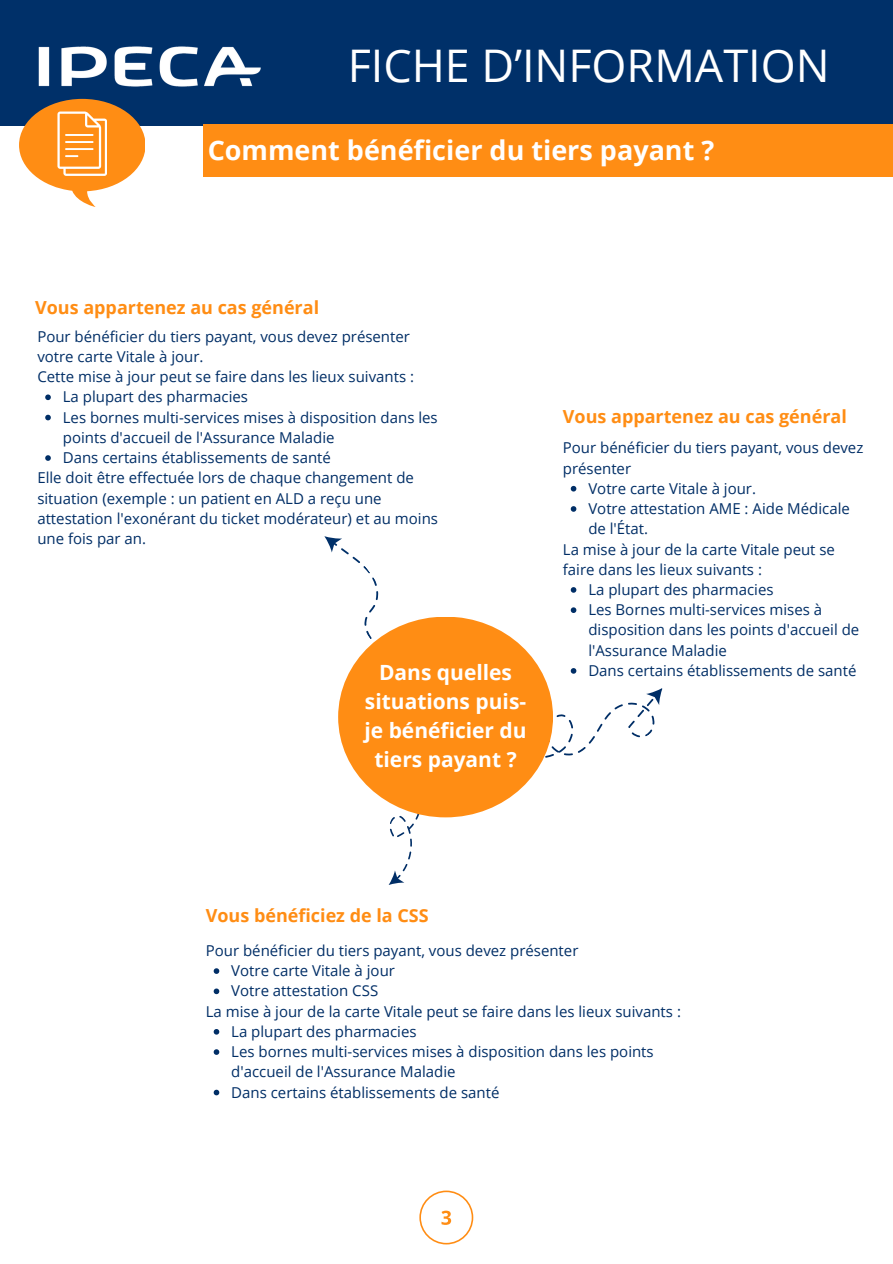
<style>
.page{position:relative;width:893px;height:1264px;background:#fff}
.page>*{position:absolute;margin:0;border:0;box-sizing:border-box;transform-origin:0 0}
.t1{font:45px "Open Sans";color:#fff}
.t2{font:700 27px "Open Sans";color:#fff}
.t3{font:700 21px/29.2px "Open Sans";color:#fff;text-align:center}
.t4{font:700 18px "Open Sans";color:#ff8d14}
.t5{font:15px/20.2px "Open Sans";color:#002e66}
</style>
<div class="page">
<div style="left:0;top:0;width:892px;height:125px;background:#003069"></div>
<img style="left:38px;top:46px;width:223px;height:53px">
<svg style="left:19px;top:99px;width:126px;height:108px"></svg>
<div style="left:203px;top:124px;width:689px;height:53px;background:#ff8d14"></div>
<svg style="left:324px;top:536px;width:55px;height:129px"></svg>
<svg style="left:378px;top:795px;width:61px;height:90px"></svg>
<div style="left:338px;top:616px;width:215px;height:201px;background:#ff8d14;border-radius:50%"></div>
<svg style="left:45px;top:394px;width:6px;height:6px"></svg>
<svg style="left:45px;top:415px;width:6px;height:5px"></svg>
<svg style="left:45px;top:455px;width:6px;height:6px"></svg>
<svg style="left:214px;top:968px;width:5px;height:5px"></svg>
<svg style="left:214px;top:988px;width:5px;height:6px"></svg>
<svg style="left:214px;top:1029px;width:5px;height:5px"></svg>
<svg style="left:214px;top:1049px;width:5px;height:5px"></svg>
<svg style="left:214px;top:1089px;width:5px;height:6px"></svg>
<svg style="left:570px;top:486px;width:6px;height:5px"></svg>
<svg style="left:570px;top:506px;width:6px;height:6px"></svg>
<svg style="left:570px;top:587px;width:6px;height:5px"></svg>
<svg style="left:570px;top:607px;width:6px;height:6px"></svg>
<svg style="left:446px;top:657px;width:217px;height:161px"></svg>
<svg style="left:419px;top:1190px;width:54px;height:54px"></svg>
<p class="t1" style="left:348px;top:34px;width:483px">FICHE D’INFORMATION</p>
<p class="t2" style="left:208px;top:131px;width:508px">Comment bénéficier du tiers payant ?</p>
<p class="t4" style="left:35px;top:295px;width:285px">Vous appartenez au cas général</p>
<p class="t5" style="left:37px;top:326px;width:374px">Pour bénéficier du tiers payant, vous devez présenter votre carte Vitale à jour.</p>
<p class="t5" style="left:37px;top:366px;width:378px">Cette mise à jour peut se faire dans les lieux suivants :</p>
<p class="t5" style="left:63px;top:386px;width:187px">La plupart des pharmacies</p>
<p class="t5" style="left:63px;top:406px;width:376px">Les bornes multi-services mises à disposition dans les points d'accueil de l'Assurance Maladie</p>
<p class="t5" style="left:63px;top:447px;width:269px">Dans certains établissements de santé</p>
<p class="t5" style="left:37px;top:467px;width:402px">Elle doit être effectuée lors de chaque changement de situation (exemple : un patient en ALD a reçu une attestation l'exonérant du ticket modérateur) et au moins une fois par an.</p>
<p class="t3" style="left:364px;top:656px;width:164px">Dans quelles situations puis&shy;je bénéficier du tiers payant ?</p>
<p class="t4" style="left:563px;top:404px;width:285px">Vous appartenez au cas général</p>
<p class="t5" style="left:563px;top:437px;width:302px">Pour bénéficier du tiers payant, vous devez présenter</p>
<p class="t5" style="left:588px;top:478px;width:169px">Votre carte Vitale à jour.</p>
<p class="t5" style="left:588px;top:498px;width:263px">Votre attestation AME : Aide Médicale de l'État.</p>
<p class="t5" style="left:563px;top:538px;width:274px">La mise à jour de la carte Vitale peut se faire dans les lieux suivants :</p>
<p class="t5" style="left:588px;top:579px;width:187px">La plupart des pharmacies</p>
<p class="t5" style="left:588px;top:599px;width:272px">Les Bornes multi-services mises à disposition dans les points d'accueil de l'Assurance Maladie</p>
<p class="t5" style="left:588px;top:660px;width:269px">Dans certains établissements de santé</p>
<p class="t4" style="left:206px;top:902px;width:224px">Vous bénéficiez de la CSS</p>
<p class="t5" style="left:206px;top:939px;width:374px">Pour bénéficier du tiers payant, vous devez présenter</p>
<p class="t5" style="left:231px;top:960px;width:165px">Votre carte Vitale à jour</p>
<p class="t5" style="left:231px;top:980px;width:148px">Votre attestation CSS</p>
<p class="t5" style="left:231px;top:1020px;width:187px">La plupart des pharmacies</p>
<p class="t5" style="left:231px;top:1041px;width:424px">Les bornes multi-services mises à disposition dans les points d'accueil de l'Assurance Maladie</p>
<p class="t5" style="left:231px;top:1081px;width:269px">Dans certains établissements de santé</p>
<p class="t5" style="left:206px;top:1000px;width:476px">La mise à jour de la carte Vitale peut se faire dans les lieux suivants :</p>
</div>
